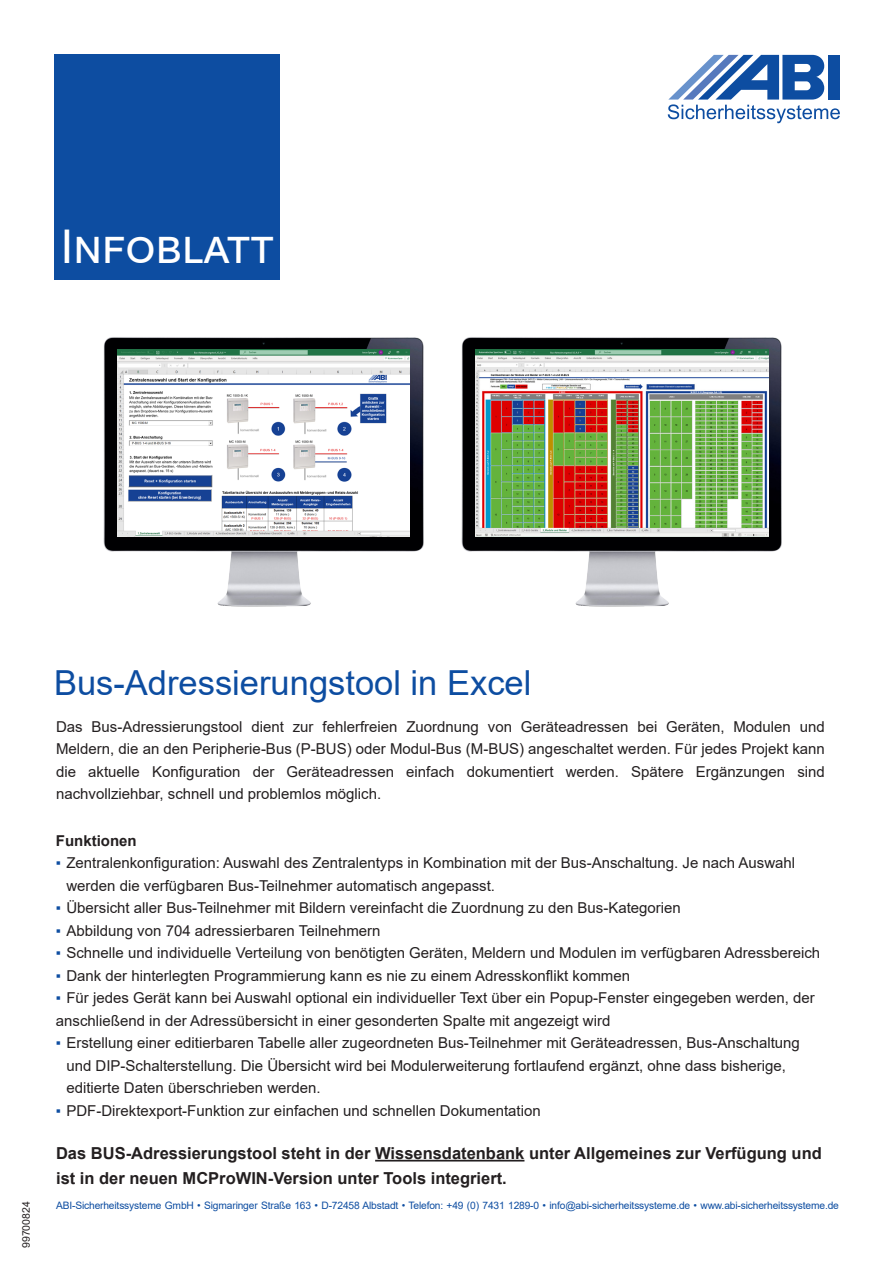
<style>
.page{position:relative;width:893px;height:1263px;background:#fff}
.page>*{position:absolute;margin:0;border:0;box-sizing:border-box;transform-origin:0 0}
.t1{font:46.5px "Arial";color:#fff}
.Überschrift_blau_mW{font:34.5px "Arial";color:#0d4da1}
.Fließtext{font:700 16.5px/25.5px "Arial";color:#231f20}
.Fließtext_Blocksatz{font:15px/22.5px "Arial";color:#231f20}
.Überschrift_schwarz{font:700 15px "Arial";color:#231f20}
.t2{font:10.5px "Arial";color:#231f20}
.t3{font:10.2px "Arial";letter-spacing:-.015em;color:#0d4da1}
.s1{color:#0d4da1}
</style>
<div class="page">
<svg style="left:668px;top:55px;width:172px;height:68px"></svg>
<div style="left:54px;top:54px;width:226px;height:226px;background:#0d4da1"></div>
<hr style="left:375px;top:1160px;width:149px;height:1px;background:#231f20">
<img style="left:103px;top:337px;width:321px;height:270px">
<img style="left:118px;top:349px;width:292px;height:187px">
<img style="left:461px;top:337px;width:321px;height:270px">
<img style="left:475px;top:349px;width:293px;height:187px">
<p class="t1" style="left:61px;top:215px;width:215px">Infoblatt</p>
<p class="t2" style="left:19px;top:1248px;width:48px;rotate:-90deg">99700824</p>
<p class="Überschrift_blau_mW" style="left:54px;top:659px;width:479px">Bus-Adressierungstool in Excel</p>
<p class="Fließtext_Blocksatz" style="left:56px;top:715px;width:770px;text-align:justify">Das Bus-Adressierungstool dient zur fehlerfreien Zuordnung von Geräteadressen bei Geräten, Modulen und Meldern, die an den Peripherie-Bus (P-BUS) oder Modul-Bus (M-BUS) angeschaltet werden. Für jedes Projekt kann die aktuelle Konfiguration der Geräteadressen einfach dokumentiert werden. Spätere Ergänzungen sind nachvollziehbar, schnell und problemlos möglich.</p>
<p class="Überschrift_schwarz" style="left:56px;top:830px;width:82px">Funktionen</p>
<p class="Fließtext_Blocksatz" style="left:66px;top:852px;width:730px;text-indent:-10px"><span class="s1">▪</span> Zentralenkonfiguration: Auswahl des Zentralentyps in Kombination mit der Bus-Anschaltung. Je nach Auswahl werden die verfügbaren Bus-Teilnehmer automatisch angepasst.</p>
<p class="Fließtext_Blocksatz" style="left:56px;top:897px;width:626px"><span class="s1">▪</span> Übersicht aller Bus-Teilnehmer mit Bildern vereinfacht die Zuordnung zu den Bus-Kategorien</p>
<p class="Fließtext_Blocksatz" style="left:56px;top:919px;width:326px"><span class="s1">▪</span> Abbildung von 704 adressierbaren Teilnehmern</p>
<p class="Fließtext_Blocksatz" style="left:56px;top:942px;width:766px"><span class="s1">▪</span> Schnelle und individuelle Verteilung von benötigten Geräten, Meldern und Modulen im verfügbaren Adressbereich</p>
<p class="Fließtext_Blocksatz" style="left:56px;top:964px;width:576px"><span class="s1">▪</span> Dank der hinterlegten Programmierung kann es nie zu einem Adresskonflikt kommen</p>
<p class="Fließtext_Blocksatz" style="left:56px;top:987px;width:760px"><span class="s1">▪</span> Für jedes Gerät kann bei Auswahl optional ein individueller Text über ein Popup-Fenster eingegeben werden, der anschließend in der Adressübersicht in einer gesonderten Spalte mit angezeigt wird</p>
<p class="Fließtext_Blocksatz" style="left:66px;top:1032px;width:735px;text-indent:-10px"><span class="s1">▪</span> Erstellung einer editierbaren Tabelle aller zugeordneten Bus-Teilnehmer mit Geräteadressen, Bus-Anschaltung und DIP-Schalterstellung. Die Übersicht wird bei Modulerweiterung fortlaufend ergänzt, ohne dass bisherige, editierte Daten überschrieben werden.</p>
<p class="Fließtext_Blocksatz" style="left:56px;top:1099px;width:486px"><span class="s1">▪</span> PDF-Direktexport-Funktion zur einfachen und schnellen Dokumentation</p>
<p class="Fließtext" style="left:56px;top:1140px;width:767px">Das BUS-Adressierungstool steht in der Wissensdatenbank unter Allgemeines zur Verfügung und ist in der neuen MCProWIN-Version unter Tools integriert.</p>
<p class="t3" style="left:56px;top:1198px;width:784px">ABI-Sicherheitssysteme GmbH • Sigmaringer Straße 163 • D-72458 Albstadt • Telefon: +49 (0) 7431 1289-0 • info@abi-sicherheitssysteme.de • www.abi-sicherheitssysteme.de</p>
</div>
